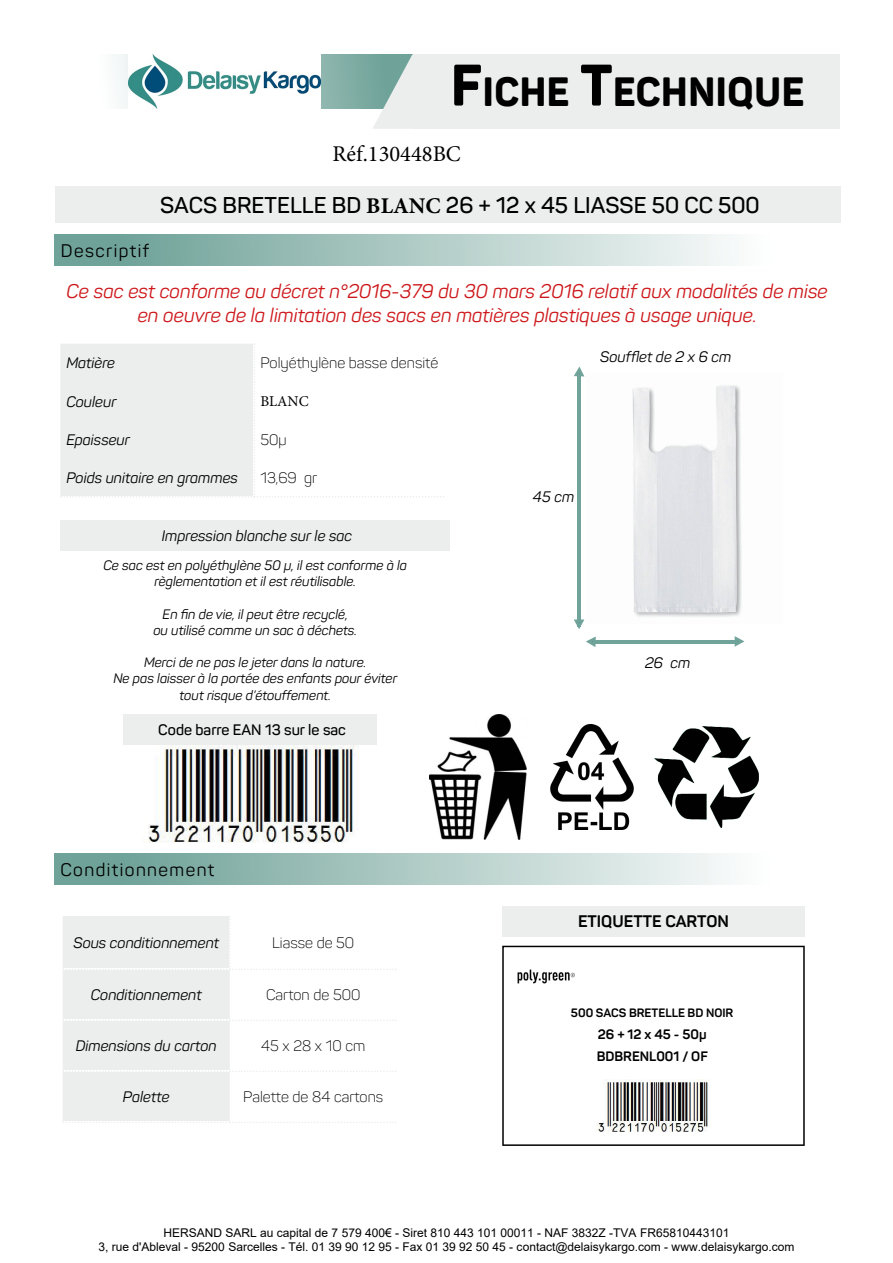
<style>
.page{position:relative;width:893px;height:1263px;background:#fff}
.page>*{position:absolute;margin:0;border:0;box-sizing:border-box;transform-origin:0 0}
.t1{font:800 40.35px "Panton";letter-spacing:.015em;color:#000;scale:.96 1}
.t2{font:600 22.5px "Panton";color:#000}
.t3{font:22.5px "Minion Pro";color:#000}
.t4{font:italic 19.5px/23.4px "Panton";color:#cd171a;text-align:center}
.t5{font:18px "Panton";letter-spacing:.08em;color:#000}
.t6{font:700 16.5px "Panton";color:#000}
.t7{font:italic 15px "Panton";color:#000}
.t8{font:300 15px "Panton";color:#000}
.t9{font:600 15px "Panton";color:#000}
.t10{font:15px "Minion Pro";color:#000}
.t11{font:italic 13.5px/16.2px "Panton";color:#000;text-align:center}
.t12{font:700 13.5px/22.6px "Panton";color:#000}
.t13{font:12px/14.4px "Arial";color:#000;text-align:center}
.t14{font:700 12px "Panton";color:#000}
.s1{font-size:57.6px}
.s2{font-family:"Minion Pro";font-weight:700}
</style>
<div class="page">
<div style="left:413px;top:54px;width:426px;height:75px;background:#eceded"></div>
<svg style="left:116px;top:54px;width:256px;height:55px;fill:#87b1a9"></svg>
<svg style="left:372px;top:54px;width:41px;height:75px;background:#b3cbc7"></svg>
<div style="left:54px;top:853px;width:826px;height:31px;background:linear-gradient(to right,#659c91,#fff)"></div>
<div style="left:54px;top:235px;width:826px;height:31px;background:linear-gradient(to right,#659c91,#fff)"></div>
<div style="left:55px;top:186px;width:785px;height:37px;background:#eceded"></div>
<svg style="left:60px;top:344px;width:384px;height:154px"></svg>
<svg style="left:502px;top:946px;width:302px;height:200px"></svg>
<div style="left:502px;top:906px;width:302px;height:31px;background:#eceded"></div>
<hr style="left:590px;top:640px;width:149px;height:3px;background:#70a39a">
<svg style="left:734px;top:636px;width:10px;height:11px"></svg>
<svg style="left:586px;top:637px;width:9px;height:10px"></svg>
<hr style="left:577px;top:372px;width:3px;height:255px;background:#70a39a">
<svg style="left:574px;top:367px;width:10px;height:9px"></svg>
<svg style="left:574px;top:620px;width:10px;height:9px"></svg>
<img style="left:429px;top:714px;width:97px;height:125px">
<img style="left:550px;top:724px;width:84px;height:105px">
<img style="left:654px;top:726px;width:104px;height:102px">
<img style="left:148px;top:745px;width:209px;height:98px">
<div style="left:123px;top:714px;width:254px;height:31px;background:#eceded"></div>
<img style="left:514px;top:953px;width:63px;height:45px">
<img style="left:597px;top:1080px;width:113px;height:54px">
<svg style="left:63px;top:916px;width:334px;height:207px"></svg>
<div style="left:60px;top:520px;width:390px;height:30px;background:#eceded"></div>
<img style="left:128px;top:54px;width:193px;height:54px">
<img style="left:632px;top:385px;width:110px;height:232px">
<h1 class="t1" style="left:451px;top:76px;width:369px"><span class="s1">F</span>ICHE <span class="s1">T</span>ECHNIQUE</h1>
<h2 class="t3" style="left:332px;top:138px;width:130px">Réf.130448BC</h2>
<h2 class="t2" style="left:160px;top:192px;width:601px">SACS BRETELLE BD <span class="s2">BLANC</span> 26 + 12 x 45 LIASSE 50 CC 500</h2>
<h3 class="t5" style="left:61px;top:243px;width:90px">Descriptif</h3>
<h3 class="t4" style="left:66px;top:282px;width:762px">Ce sac est conforme au décret n°2016-379 du 30 mars 2016 relatif aux modalités de mise en oeuvre de la limitation des sacs en matières plastiques à usage unique.</h3>
<p class="t7" style="left:66px;top:357px;width:50px">Matière</p>
<p class="t7" style="left:66px;top:396px;width:52px">Couleur</p>
<p class="t7" style="left:66px;top:434px;width:65px">Epaisseur</p>
<p class="t7" style="left:66px;top:472px;width:173px">Poids unitaire en grammes</p>
<p class="t8" style="left:260px;top:357px;width:179px">Polyéthylène basse densité</p>
<p class="t10" style="left:260px;top:392px;width:50px">BLANC</p>
<p class="t8" style="left:260px;top:434px;width:28px">50µ</p>
<p class="t8" style="left:260px;top:472px;width:58px">13,69 gr</p>
<p class="t7" style="left:162px;top:529px;width:192px">Impression blanche sur le sac</p>
<p class="t11" style="left:103px;top:558px;width:305px">Ce sac est en polyéthylène 50 µ, il est conforme à la règlementation et il est réutilisable.</p>
<p class="t11" style="left:153px;top:607px;width:205px">En fin de vie, il peut être recyclé,<br>ou utilisé comme un sac à déchets.</p>
<p class="t11" style="left:113px;top:656px;width:285px">Merci de ne pas le jeter dans la nature.<br>Ne pas laisser à la portée des enfants pour éviter tout risque d’étouffement.</p>
<p class="t9" style="left:158px;top:721px;width:189px">Code barre EAN 13 sur le sac</p>
<h3 class="t5" style="left:60px;top:862px;width:155px">Conditionnement</h3>
<p class="t7" style="left:73px;top:937px;width:147px">Sous conditionnement</p>
<p class="t8" style="left:272px;top:937px;width:84px">Liasse de 50</p>
<p class="t7" style="left:91px;top:989px;width:112px">Conditionnement</p>
<p class="t8" style="left:266px;top:989px;width:96px">Carton de 500</p>
<p class="t7" style="left:76px;top:1040px;width:142px">Dimensions du carton</p>
<p class="t8" style="left:261px;top:1040px;width:106px">45 x 28 x 10 cm</p>
<p class="t7" style="left:123px;top:1091px;width:48px">Palette</p>
<p class="t8" style="left:243px;top:1091px;width:141px">Palette de 84 cartons</p>
<p class="t7" style="left:600px;top:351px;width:133px">Soufflet de 2 x 6 cm</p>
<p class="t7" style="left:533px;top:491px;width:43px">45 cm</p>
<p class="t7" style="left:645px;top:657px;width:47px">26 cm</p>
<p class="t6" style="left:578px;top:915px;width:152px">ETIQUETTE CARTON</p>
<p class="t14" style="left:571px;top:1008px;width:164px">500 SACS BRETELLE BD NOIR</p>
<p class="t12" style="left:596px;top:1024px;width:113px">26 + 12 x 45 - 50µ<br>BDBRENL001 / OF</p>
<p class="t13" style="left:99px;top:1225px;width:697px">HERSAND SARL au capital de 7 579 400€ - Siret 810 443 101 00011 - NAF 3832Z -TVA FR65810443101<br>3, rue d'Ableval - 95200 Sarcelles - Tél. 01 39 90 12 95 - Fax 01 39 92 50 45 - contact@delaisykargo.com - www.delaisykargo.com</p>
</div>
